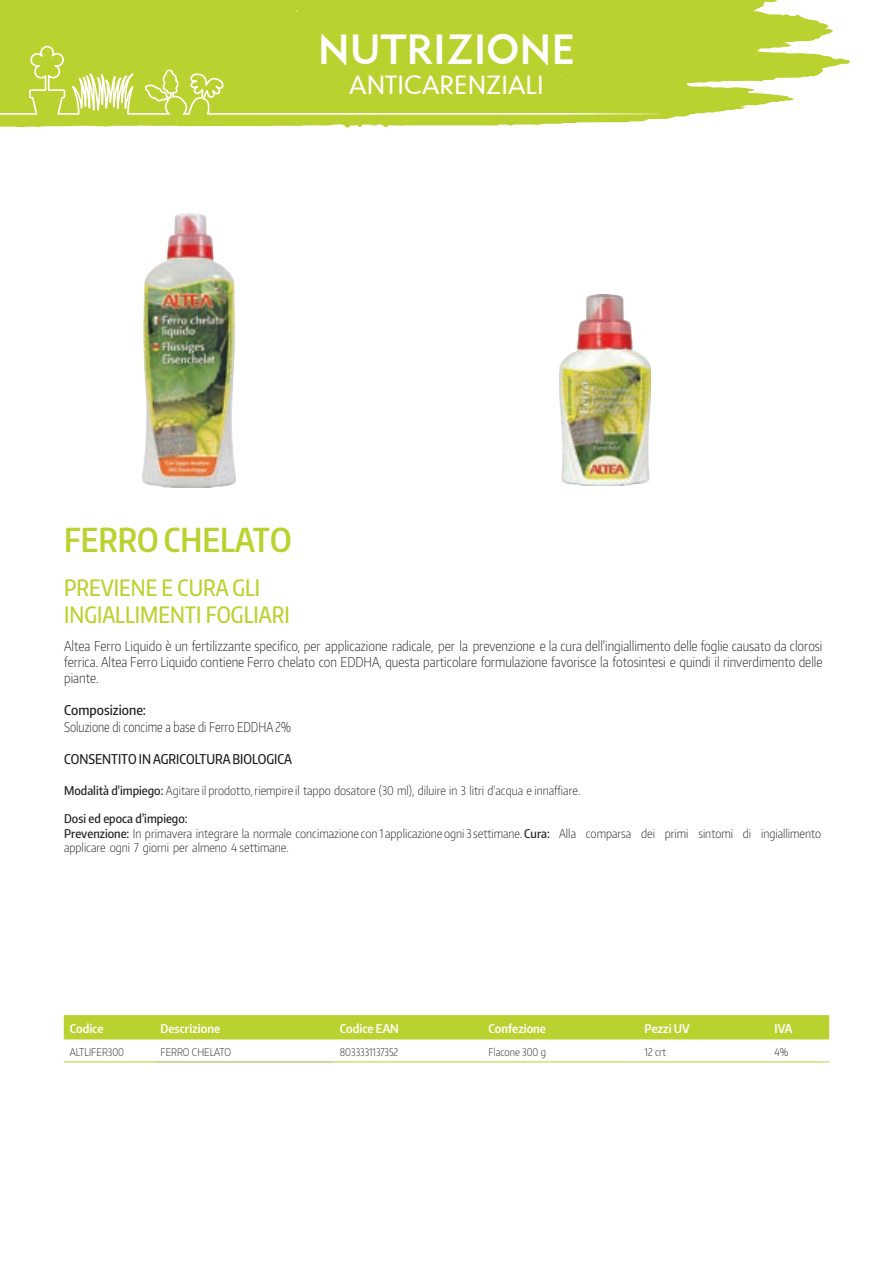
<style>
.page{position:relative;width:893px;height:1263px;background:#fff}
.page>*{position:absolute;margin:0;border:0;box-sizing:border-box;transform-origin:0 0}
.t1{font:42px "Geometric 415 BT Medium A";color:#fff}
.t2{font:600 33px "Encode Sans Condensed";color:#bad22f;scale:.95 1}
.t3{font:24px "Geometric 706 BT Medium B";color:#fff}
.t4{font:500 22.5px/27px "Encode Sans Condensed";color:#bad22f;scale:.94 1}
.t5{font:200 13.5px/16.2px "Encode Sans Condensed";color:#231f20;text-align:justify}
.t6{font:200 13.5px "Encode Sans Condensed";color:#231f20;scale:.9 1}
.t7{font:500 13.5px "Encode Sans Condensed";color:#231f20;scale:.95 1}
.t8{font:500 13.5px "Encode Sans Condensed";color:#231f20}
.t9{font:200 12px/14.4px "Encode Sans Condensed";color:#231f20}
.t10{font:600 12px "Encode Sans Condensed";color:#fff}
.t11{font:200 10.5px "Encode Sans Condensed";color:#231f20}
.s1{font-weight:500}
</style>
<div class="page">
<svg style="left:0;top:0;width:850px;height:128px;background:#c2d747"></svg>
<hr style="left:128px;top:113px;width:41px;height:2px;background:#fff">
<hr style="left:0;top:113px;width:36px;height:2px;background:#fff">
<svg style="left:144px;top:68px;width:80px;height:48px;background:#c5d950"></svg>
<svg style="left:28px;top:44px;width:108px;height:72px;background:#c7da58"></svg>
<hr style="left:208px;top:113px;width:685px;height:2px;background:#fff">
<img style="left:143px;top:213px;width:92px;height:275px">
<img style="left:559px;top:294px;width:91px;height:192px">
<div style="left:64px;top:1015px;width:765px;height:24px;background:#bad22f"></div>
<hr style="left:154px;top:1061px;width:180px;height:1px;background:#95bb33">
<hr style="left:64px;top:1061px;width:90px;height:1px;background:#bad22f">
<hr style="left:334px;top:1061px;width:148px;height:1px;background:#bad22f">
<hr style="left:482px;top:1061px;width:157px;height:1px;background:#bad22f">
<hr style="left:639px;top:1061px;width:130px;height:1px;background:#bad22f">
<hr style="left:769px;top:1061px;width:60px;height:1px;background:#bad22f">
<h1 class="t1" style="left:318px;top:23px;width:259px">NUTRIZIONE</h1>
<h3 class="t3" style="left:349px;top:69px;width:196px">ANTICARENZIALI</h3>
<h2 class="t2" style="left:64px;top:518px;width:241px">FERRO CHELATO</h2>
<h3 class="t4" style="left:64px;top:573px;width:241px">PREVIENE E CURA GLI<br>INGIALLIMENTI FOGLIARI</h3>
<p class="t5" style="left:64px;top:637px;width:760px">Altea Ferro Liquido è un fertilizzante specifico, per applicazione radicale, per la prevenzione e la cura dell’ingiallimento delle foglie causato da clorosi ferrica. Altea Ferro Liquido contiene Ferro chelato con EDDHA, questa particolare formulazione favorisce la fotosintesi e quindi il rinverdimento delle piante.</p>
<p class="t8" style="left:64px;top:701px;width:83px">Composizione:</p>
<p class="t6" style="left:64px;top:718px;width:253px">Soluzione di concime a base di Ferro EDDHA 2%</p>
<p class="t7" style="left:64px;top:750px;width:241px">CONSENTITO IN AGRICOLTURA BIOLOGICA</p>
<p class="t9" style="left:64px;top:782px;width:518px"><span class="s1">Modalità d'impiego:</span> Agitare il prodotto, riempire il tappo dosatore (30 ml), diluire in 3 litri d'acqua e innaffiare.</p>
<p class="t9" style="left:64px;top:811px;width:758px"><span class="s1">Dosi ed epoca d’impiego:<br>Prevenzione:</span> In primavera integrare la normale concimazione con 1 applicazione ogni 3 settimane. <span class="s1">Cura:</span> Alla comparsa dei primi sintomi di ingiallimento applicare ogni 7 giorni per almeno 4 settimane.</p>
<p class="t10" style="left:70px;top:1021px;width:35px">Codice</p>
<p class="t10" style="left:160px;top:1021px;width:61px">Descrizione</p>
<p class="t10" style="left:340px;top:1021px;width:60px">Codice EAN</p>
<p class="t10" style="left:488px;top:1021px;width:59px">Confezione</p>
<p class="t10" style="left:645px;top:1021px;width:47px">Pezzi UV</p>
<p class="t10" style="left:775px;top:1021px;width:19px">IVA</p>
<p class="t11" style="left:70px;top:1045px;width:56px">ALTLIFER300</p>
<p class="t11" style="left:160px;top:1045px;width:72px">FERRO CHELATO</p>
<p class="t11" style="left:340px;top:1045px;width:60px">8033331137352</p>
<p class="t11" style="left:488px;top:1045px;width:59px">Flacone 300 g</p>
<p class="t11" style="left:645px;top:1045px;width:23px">12 crt</p>
<p class="t11" style="left:775px;top:1045px;width:15px">4%</p>
</div>
